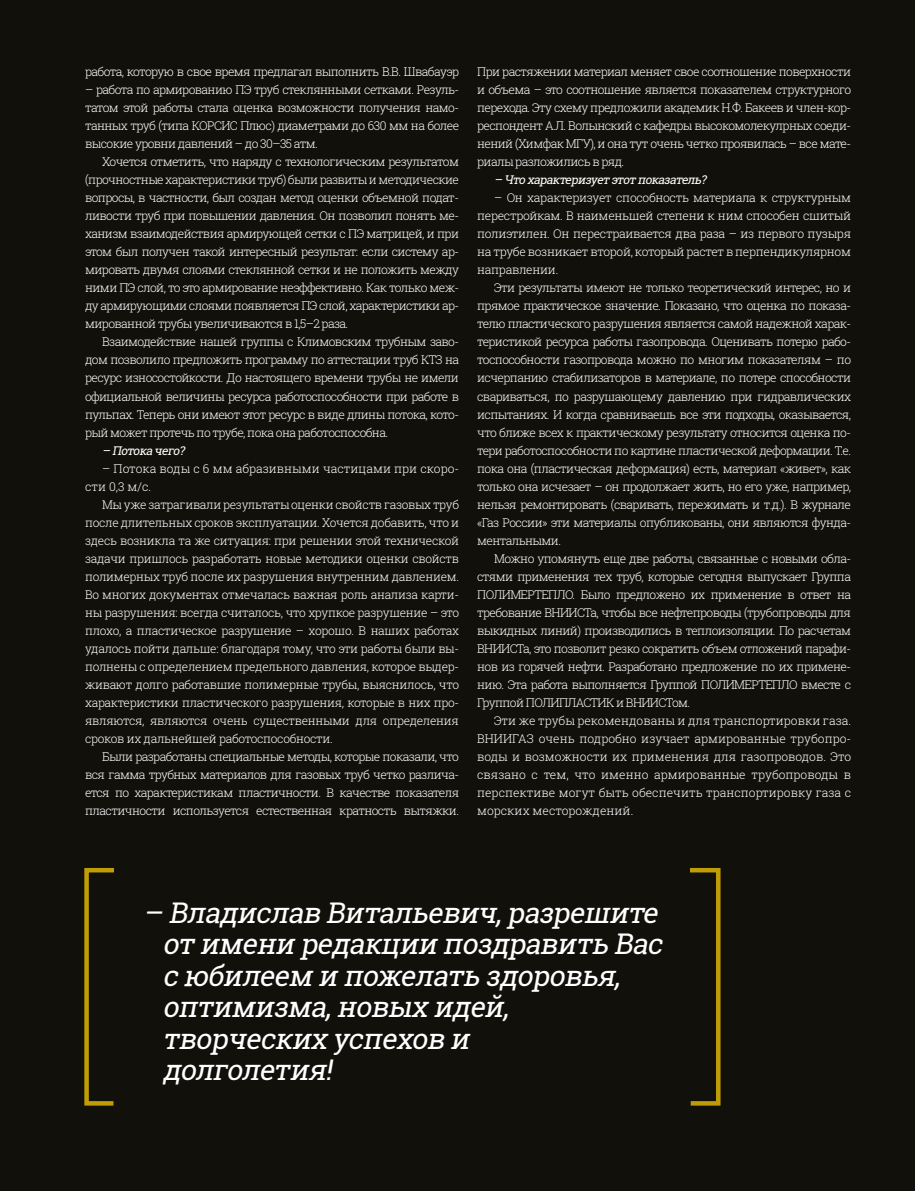
<style>
.page{position:relative;width:915px;height:1191px;background:#fff}
.page>*{position:absolute;margin:0;border:0;box-sizing:border-box;transform-origin:0 0}
.t1{font:italic 28.5px/31.5px "Roboto Slab";color:#fff}
.t2{font:300 12px/18px "Roboto Slab";letter-spacing:-.05em;color:#fff;text-align:justify}
.t3{font:300 12px/18px "Roboto Slab";color:#fff}
.t4{font:italic 12px "Roboto Slab";color:#fff}
</style>
<div class="page">
<div style="left:0;top:0;width:914px;height:1191px;background:#12100b"></div>
<div style="left:114px;top:859px;width:575px;height:19px;background:#12100b"></div>
<div style="left:113px;top:1091px;width:577px;height:21px;background:#12100b"></div>
<p class="t2" style="left:85px;top:63px;width:375px">работа, которую в свое время предлагал выполнить В.В. Швабауэр</p>
<p class="t2" style="left:85px;top:81px;width:375px">– работа по армированию ПЭ труб стеклянными сетками. Резуль&shy;татом этой работы стала оценка возможности получения намо&shy;танных труб (типа КОРСИС Плюс) диаметрами до 630 мм на более высокие уровни давлений – до 30–35 атм.</p>
<p class="t2" style="left:85px;top:153px;width:375px;text-indent:17px">Хочется отметить, что наряду с технологическим результатом (прочностные характеристики труб) были развиты и методические вопросы, в частности, был создан метод оценки объемной подат&shy;ливости труб при повышении давления. Он позволил понять ме&shy;ханизм взаимодействия армирующей сетки с ПЭ матрицей, и при этом был получен такой интересный результат: если систему ар&shy;мировать двумя слоями стеклянной сетки и не положить между ними ПЭ слой, то это армирование неэффективно. Как только меж&shy;ду армирующими слоями появляется ПЭ слой, характеристики ар&shy;мированной трубы увеличиваются в 1,5–2 раза.</p>
<p class="t2" style="left:85px;top:333px;width:375px;text-indent:17px">Взаимодействие нашей группы с Климовским трубным заво&shy;дом позволило предложить программу по аттестации труб КТЗ на ресурс износостойкости. До настоящего времени трубы не имели официальной величины ресурса работоспособности при работе в пульпах. Теперь они имеют этот ресурс в виде длины потока, кото&shy;рый может протечь по трубе, пока она работоспособна.</p>
<p class="t4" style="left:102px;top:442px;width:87px">– Потокачего?</p>
<p class="t3" style="left:85px;top:459px;width:375px;text-indent:17px">– Потока воды с 6 мм абразивными частицами при скоро&shy;сти 0,3 м/с.</p>
<p class="t2" style="left:85px;top:495px;width:375px;text-indent:17px">Мы уже затрагивали результаты оценки свойств газовых труб после длительных сроков эксплуатации. Хочется добавить, что и здесь возникла та же ситуация: при решении этой технической задачи пришлось разработать новые методики оценки свойств полимерных труб после их разрушения внутренним давлением.<br>Во многих документах отмечалась важная роль анализа карти&shy;ны разрушения: всегда считалось, что хрупкое разрушение – это плохо, а пластическое разрушение – хорошо. В наших работах удалось пойти дальше: благодаря тому, что эти работы были вы&shy;полнены с определением предельного давления, которое выдер&shy;живают долго работавшие полимерные трубы, выяснилось, что характеристики пластического разрушения, которые в них про&shy;являются, являются очень существенными для определения сроков их дальнейшей работоспособности.</p>
<p class="t2" style="left:85px;top:747px;width:375px;text-indent:17px">Были разработаны специальные методы, которые показали, что вся гамма трубных материалов для газовых труб четко различа&shy;ется по характеристикам пластичности. В качестве показателя пластичности используется естественная кратность вытяжки.</p>
<p class="t2" style="left:477px;top:63px;width:375px">При растяжении материал меняет свое соотношение поверхности и объема – это соотношение является показателем структурного перехода. Эту схему предложили академик Н.Ф. Бакеев и член-кор&shy;респондент А.Л. Волынский с кафедры высокомолекулрных соеди&shy;нений (Химфак МГУ), и она тут очень четко проявилась – все мате&shy;риалы разложились в ряд.</p>
<p class="t4" style="left:494px;top:172px;width:216px">– Чтохарактеризуетэтотпоказатель?</p>
<p class="t2" style="left:477px;top:189px;width:375px;text-indent:17px">– Он характеризует способность материала к структурным перестройкам. В наименьшей степени к ним способен сшитый полиэтилен. Он перестраивается два раза – из первого пузыря на трубе возникает второй, который растет в перпендикулярном направлении.</p>
<p class="t2" style="left:477px;top:279px;width:375px;text-indent:17px">Эти результаты имеют не только теоретический интерес, но и прямое практическое значение. Показано, что оценка по показа&shy;телю пластического разрушения является самой надежной харак&shy;теристикой ресурса работы газопровода. Оценивать потерю рабо&shy;тоспособности газопровода можно по многим показателям – по исчерпанию стабилизаторов в материале, по потере способности свариваться, по разрушающему давлению при гидравлических испытаниях. И когда сравниваешь все эти подходы, оказывается, что ближе всех к практическому результату относится оценка по&shy;тери работоспособности по картине пластической деформации. Т.е. пока она (пластическая деформация) есть, материал «живет», как только она исчезает – он продолжает жить, но его уже, например, нельзя ремонтировать (сваривать, пережимать и т.д.). В журнале «Газ России» эти материалы опубликованы, они являются фунда&shy;ментальными.</p>
<p class="t2" style="left:477px;top:549px;width:375px;text-indent:17px">Можно упомянуть еще две работы, связанные с новыми обла&shy;стями применения тех труб, которые сегодня выпускает Группа ПОЛИМЕРТЕПЛО. Было предложено их применение в ответ на требование ВНИИСТа, чтобы все нефтепроводы (трубопроводы для выкидных линий) производились в теплоизоляции. По расчетам ВНИИСТа, это позволит резко сократить объем отложений парафи&shy;нов из горячей нефти. Разработано предложение по их примене&shy;нию. Эта работа выполняется Группой ПОЛИМЕРТЕПЛО вместе с Группой ПОЛИПЛАСТИК и ВНИИСТом.</p>
<p class="t2" style="left:477px;top:711px;width:375px;text-indent:17px">Эти же трубы рекомендованы и для транспортировки газа.<br>ВНИИГАЗ очень подробно изучает армированные трубопро&shy;воды и возможности их применения для газопроводов. Это связано с тем, что именно армированные трубопроводы в перспективе могут быть обеспечить транспортировку газа с морских месторождений.</p>
<h1 class="t1" style="left:162px;top:896px;width:508px;text-indent:-19px">– Владислав Витальевич,разрешите от имени редакции поздравить Вас с юбилеем и пожелать здоровья, оптимизма,новых идей, творческих успехов и<br>долголетия!</h1>
</div>
